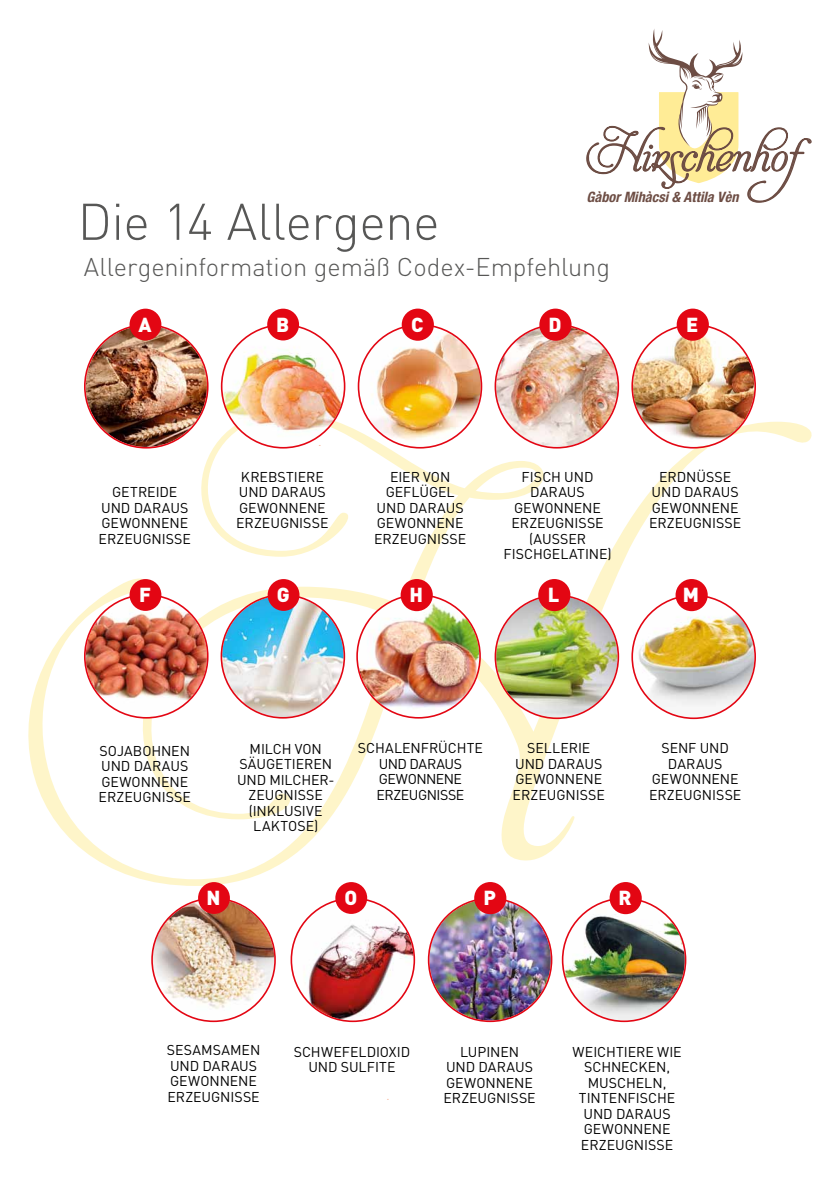
<style>
.page{position:relative;width:840px;height:1191px;background:#fff}
.page>*{position:absolute;margin:0;border:0;box-sizing:border-box;transform-origin:0 0}
.t1{font:300 50.8px "DIN Light CE";letter-spacing:-.01em;color:#575756}
.t2{font:36.6px "Aphrodite Slim Pro";color:#6d4d44}
.t3{font:300 25.4px "DIN Light CE";letter-spacing:-.005em;color:#575756}
.t4{font:900 20px "DIN Black CE";color:#fff}
.t5{font:italic 700 condensed 14.4px "Helvetica Neue";color:#6d4d44}
.t6{font:14px/15.6px "DINCE";letter-spacing:-.005em;color:#000;text-align:center}
.t7{font:14px/15.6px "DINCE";letter-spacing:-.025em;color:#000;text-align:center}
</style>
<div class="page">
<svg style="left:28px;top:412px;width:784px;height:474px"></svg>
<svg style="left:586px;top:29px;width:226px;height:174px"></svg>
<img style="left:86px;top:326px;width:121px;height:121px;border-radius:61px">
<div style="left:129px;top:309px;width:32px;height:31px;background:#e30613;border-radius:50%"></div>
<img style="left:222px;top:326px;width:121px;height:121px;border-radius:61px">
<div style="left:267px;top:309px;width:32px;height:31px;background:#e30613;border-radius:50%"></div>
<img style="left:359px;top:326px;width:121px;height:121px;border-radius:61px">
<div style="left:401px;top:308px;width:32px;height:33px;background:#e30613;border-radius:50%"></div>
<img style="left:496px;top:326px;width:121px;height:121px;border-radius:61px">
<div style="left:539px;top:308px;width:32px;height:33px;background:#e30613;border-radius:50%"></div>
<img style="left:632px;top:326px;width:122px;height:121px;border-radius:61px">
<div style="left:676px;top:308px;width:32px;height:33px;background:#e30613;border-radius:50%"></div>
<img style="left:86px;top:596px;width:121px;height:121px;border-radius:60px">
<div style="left:129px;top:579px;width:32px;height:32px;background:#e30613;border-radius:50%"></div>
<img style="left:222px;top:596px;width:121px;height:121px;border-radius:60px">
<div style="left:267px;top:579px;width:32px;height:32px;background:#e30613;border-radius:50%"></div>
<img style="left:358px;top:596px;width:121px;height:121px;border-radius:60px">
<div style="left:400px;top:579px;width:32px;height:32px;background:#e30613;border-radius:50%"></div>
<img style="left:496px;top:596px;width:121px;height:121px;border-radius:61px">
<div style="left:538px;top:579px;width:32px;height:32px;background:#e30613;border-radius:50%"></div>
<img style="left:632px;top:596px;width:122px;height:121px;border-radius:61px">
<div style="left:675px;top:579px;width:32px;height:32px;background:#e30613;border-radius:50%"></div>
<img style="left:153px;top:899px;width:121px;height:121px;border-radius:61px">
<div style="left:198px;top:882px;width:32px;height:32px;background:#e30613;border-radius:50%"></div>
<img style="left:292px;top:899px;width:121px;height:121px;border-radius:61px">
<div style="left:335px;top:882px;width:32px;height:32px;background:#e30613;border-radius:50%"></div>
<img style="left:429px;top:899px;width:121px;height:121px;border-radius:60px">
<div style="left:474px;top:882px;width:32px;height:32px;background:#e30613;border-radius:50%"></div>
<img style="left:563px;top:899px;width:121px;height:121px;border-radius:61px">
<div style="left:609px;top:882px;width:32px;height:32px;background:#e30613;border-radius:50%"></div>
<h1 class="t1" style="left:78px;top:193px;width:363px">Die 14 Allergene</h1>
<h2 class="t2" style="left:585px;top:137px;width:272px">Hirschenhof</h2>
<p class="t5" style="left:586px;top:188px;width:153px">Gàbor Mihàcsi &amp; Attila Vèn</p>
<p class="t3" style="left:84px;top:253px;width:527px">Allergeninformation gemäß Codex-Empfehlung</p>
<p class="t4" style="left:138px;top:312px;width:15px">A</p>
<p class="t4" style="left:276px;top:312px;width:15px">B</p>
<p class="t4" style="left:411px;top:312px;width:14px">C</p>
<p class="t4" style="left:548px;top:312px;width:15px">D</p>
<p class="t4" style="left:685px;top:312px;width:14px">E</p>
<p class="t6" style="left:99px;top:484px;width:94px">GETREIDE<br>UND DARAUS<br>GEWONNENE<br>ERZEUGNISSE</p>
<p class="t6" style="left:236px;top:469px;width:94px">KREBSTIERE<br>UND DARAUS<br>GEWONNENE<br>ERZEUGNISSE</p>
<p class="t6" style="left:374px;top:469px;width:94px">EIER VON<br>GEFLÜGEL<br>UND DARAUS<br>GEWONNENE<br>ERZEUGNISSE</p>
<p class="t6" style="left:503px;top:469px;width:110px">FISCH UND<br>DARAUS<br>GEWONNENE<br>ERZEUGNISSE (AUSSER<br>FISCHGELATINE)</p>
<p class="t6" style="left:648px;top:469px;width:94px">ERDNÜSSE<br>UND DARAUS<br>GEWONNENE<br>ERZEUGNISSE</p>
<p class="t4" style="left:139px;top:583px;width:13px">F</p>
<p class="t4" style="left:276px;top:583px;width:14px">G</p>
<p class="t4" style="left:409px;top:583px;width:15px">H</p>
<p class="t4" style="left:547px;top:583px;width:13px">L</p>
<p class="t4" style="left:682px;top:583px;width:18px">M</p>
<p class="t6" style="left:99px;top:743px;width:94px;text-align:left">SOJABOHNEN<br>UND DARAUS<br>GEWONNENE<br>ERZEUGNISSE</p>
<p class="t6" style="left:237px;top:741px;width:99px">MILCH VON<br>SÄUGETIEREN<br>UND MILCHER-<br>ZEUGNISSE (INKLUSIVE<br>LAKTOSE)</p>
<p class="t7" style="left:357px;top:740px;width:127px">SCHALENFRÜCHTE<br>UND DARAUS<br>GEWONNENE<br>ERZEUGNISSE</p>
<p class="t6" style="left:512px;top:740px;width:94px">SELLERIE<br>UND DARAUS<br>GEWONNENE<br>ERZEUGNISSE</p>
<p class="t6" style="left:648px;top:740px;width:94px">SENF UND<br>DARAUS<br>GEWONNENE<br>ERZEUGNISSE</p>
<p class="t4" style="left:206px;top:886px;width:16px">N</p>
<p class="t4" style="left:344px;top:886px;width:14px">O</p>
<p class="t4" style="left:483px;top:886px;width:14px">P</p>
<p class="t4" style="left:618px;top:886px;width:15px">R</p>
<p class="t6" style="left:167px;top:1042px;width:95px;text-align:left">SESAMSAMEN<br>UND DARAUS<br>GEWONNENE<br>ERZEUGNISSE</p>
<p class="t6" style="left:293px;top:1044px;width:118px">SCHWEFELDIOXID<br>UND SULFITE</p>
<p class="t6" style="left:443px;top:1044px;width:94px">LUPINEN<br>UND DARAUS<br>GEWONNENE<br>ERZEUGNISSE</p>
<p class="t6" style="left:572px;top:1044px;width:110px">WEICHTIERE WIE<br>SCHNECKEN,<br>MUSCHELN,<br>TINTENFISCHE<br>UND DARAUS<br>GEWONNENE<br>ERZEUGNISSE</p>
</div>
